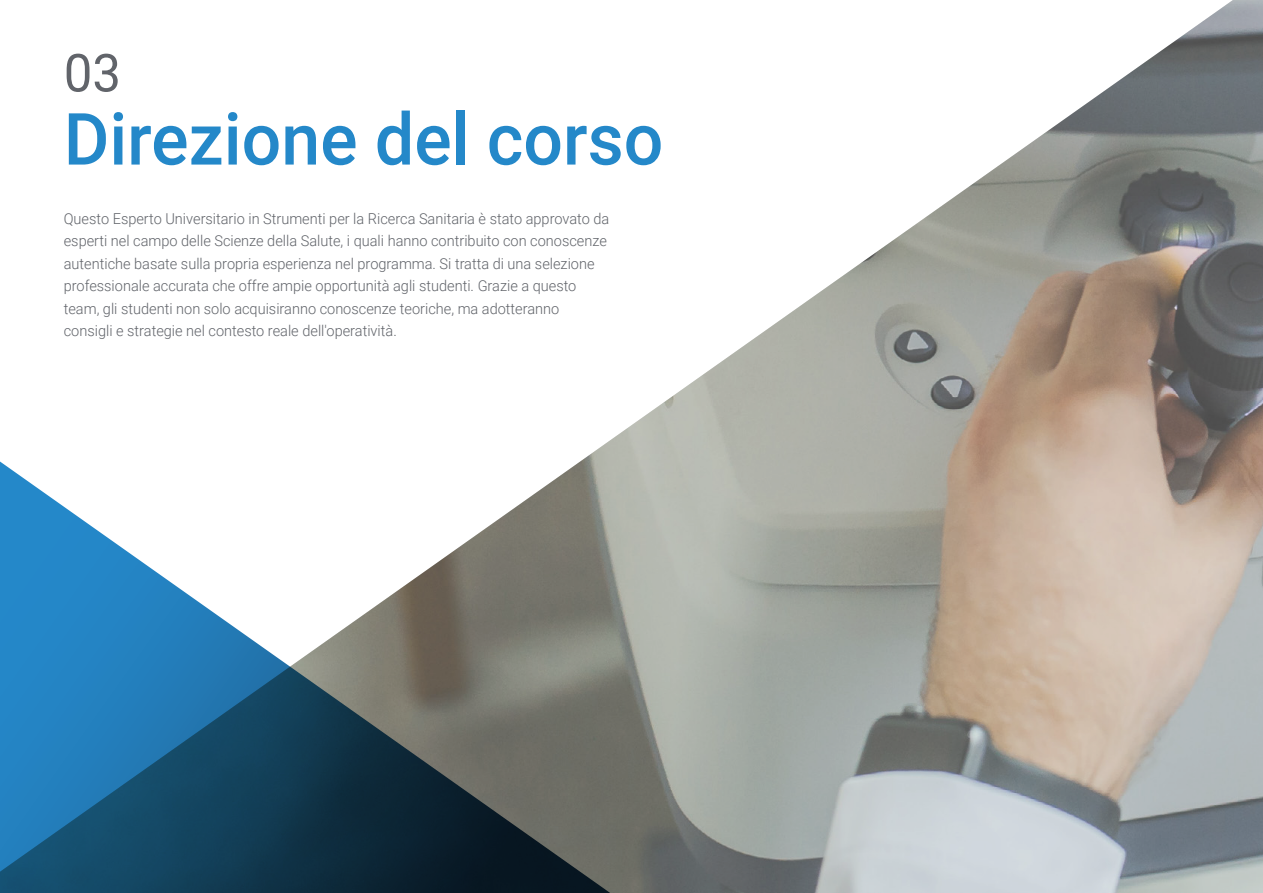
<style>
.page{position:relative;width:1263px;height:893px;background:#fff}
.page>*{position:absolute;margin:0;border:0;box-sizing:border-box;transform-origin:0 0}
.t1{font:500 72px "Roboto";color:#2488c9}
.t2{font:52.5px "Roboto";color:#61646a}
.t3{font:300 15px/22.5px "Roboto";color:#61646a}
</style>
<div class="page">
<img style="left:602px;top:0;width:661px;height:893px">
<svg style="left:0;top:446px;width:640px;height:447px"></svg>
<h2 class="t2" style="left:64px;top:36px;width:59px">03</h2>
<h1 class="t1" style="left:64px;top:89px;width:601px">Direzione del corso</h1>
<p class="t3" style="left:64px;top:207px;width:547px">Questo Esperto Universitario in Strumenti per la Ricerca Sanitaria è stato approvato da esperti nel campo delle Scienze della Salute, i quali hanno contribuito con conoscenze autentiche basate sulla propria esperienza nel programma. Si tratta di una selezione professionale accurata che offre ampie opportunità agli studenti. Grazie a questo team, gli studenti non solo acquisiranno conoscenze teoriche, ma adotteranno consigli e strategie nel contesto reale dell'operatività.</p>
</div>
